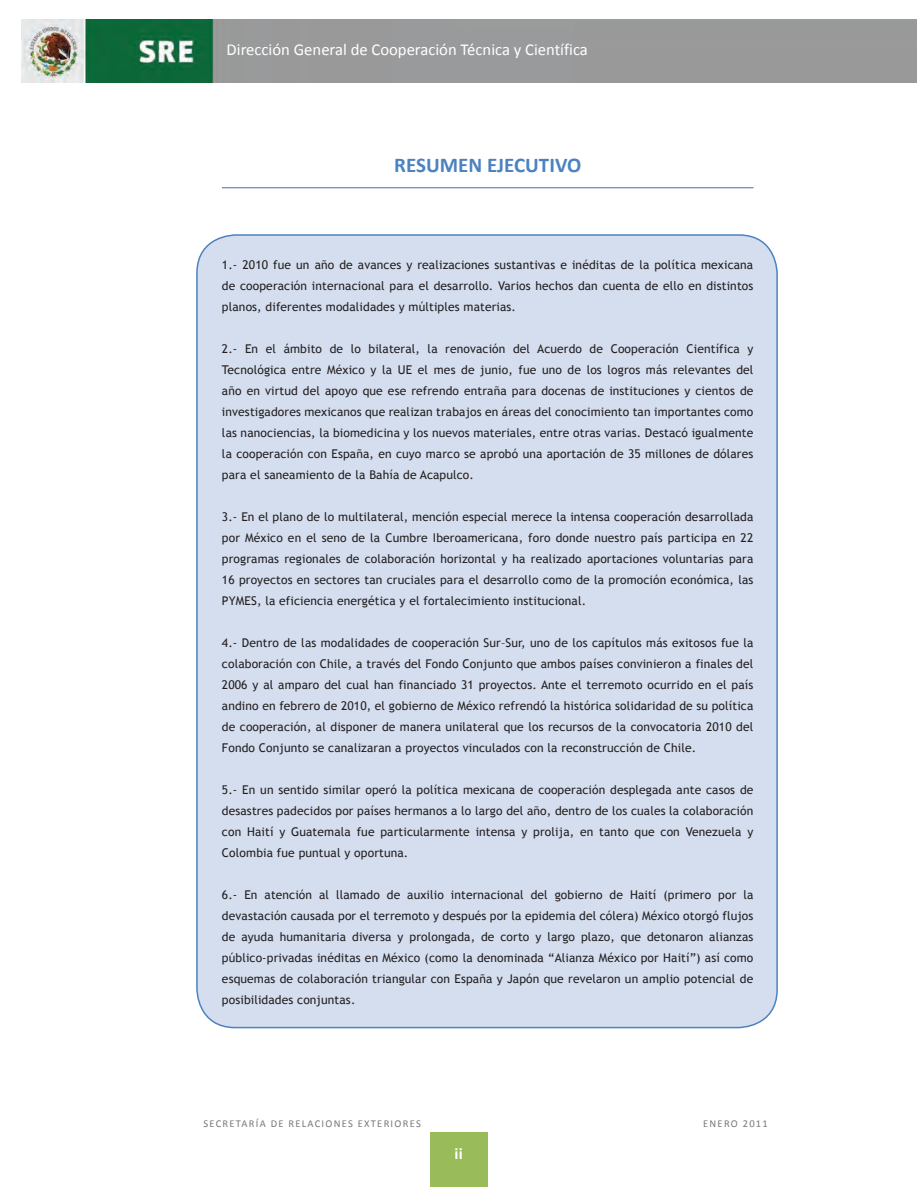
<style>
.page{position:relative;width:917px;height:1187px;background:#fff}
.page>*{position:absolute;margin:0;border:0;box-sizing:border-box;transform-origin:0 0}
.t1{font:700 21px "Calibri";color:#4c82c0}
.t2{font:16.65px "Calibri";color:#fff}
.t3{font:700 16.5px "Calibri";color:#fff}
.t4{font:12px/21px "Trebuchet MS";letter-spacing:.01em;color:#231f20;text-align:justify}
.t5{font:10.5px "Calibri";letter-spacing:.12em;color:#76787b}
</style>
<div class="page">
<img style="left:22px;top:20px;width:894px;height:63px">
<div style="left:430px;top:1131px;width:57px;height:55px;background:#9abb59"></div>
<div style="left:197px;top:235px;width:579px;height:792px;background:#d5deef;border-radius:38px"></div>
<hr style="left:222px;top:187px;width:531px;height:1px;background:#4c82c0">
<h2 class="t2" style="left:226px;top:39px;width:363px">Dirección General de Cooperación Técnica y Científica</h2>
<h1 class="t1" style="left:394px;top:152px;width:188px">RESUMEN EJECUTIVO</h1>
<p class="t4" style="left:222px;top:254px;width:532px">1.- 2010 fue un año de avances y realizaciones sustantivas e inéditas de la política mexicana de cooperación internacional para el desarrollo. Varios hechos dan cuenta de ello en distintos planos, diferentes modalidades y múltiples materias.</p>
<p class="t4" style="left:222px;top:338px;width:533px">2.- En el ámbito de lo bilateral, la renovación del Acuerdo de Cooperación Científica y Tecnológica entre México y la UE el mes de junio, fue uno de los logros más relevantes del año en virtud del apoyo que ese refrendo entraña para docenas de instituciones y cientos de investigadores mexicanos que realizan trabajos en áreas del conocimiento tan importantes como las nanociencias, la biomedicina y los nuevos materiales, entre otras varias. Destacó igualmente la cooperación con España, en cuyo marco se aprobó una aportación de 35 millones de dólares para el saneamiento de la Bahía de Acapulco.</p>
<p class="t4" style="left:222px;top:506px;width:533px">3.- En el plano de lo multilateral, mención especial merece la intensa cooperación desarrollada por México en el seno de la Cumbre Iberoamericana, foro donde nuestro país participa en 22 programas regionales de colaboración horizontal y ha realizado aportaciones voluntarias para 16 proyectos en sectores tan cruciales para el desarrollo como de la promoción económica, las PYMES, la eficiencia energética y el fortalecimiento institucional.</p>
<p class="t4" style="left:222px;top:632px;width:532px">4.- Dentro de las modalidades de cooperación Sur–Sur, uno de los capítulos más exitosos fue la colaboración con Chile, a través del Fondo Conjunto que ambos países convinieron a finales del 2006 y al amparo del cual han financiado 31 proyectos. Ante el terremoto ocurrido en el país andino en febrero de 2010, el gobierno de México refrendó la histórica solidaridad de su política de cooperación, al disponer de manera unilateral que los recursos de la convocatoria 2010 del Fondo Conjunto se canalizaran a proyectos vinculados con la reconstrucción de Chile.</p>
<p class="t4" style="left:222px;top:779px;width:533px">5.- En un sentido similar operó la política mexicana de cooperación desplegada ante casos de desastres padecidos por países hermanos a lo largo del año, dentro de los cuales la colaboración con Haití y Guatemala fue particularmente intensa y prolija, en tanto que con Venezuela y Colombia fue puntual y oportuna.</p>
<p class="t4" style="left:222px;top:884px;width:533px">6.- En atención al llamado de auxilio internacional del gobierno de Haití (primero por la devastación causada por el terremoto y después por la epidemia del cólera) México otorgó flujos de ayuda humanitaria diversa y prolongada, de corto y largo plazo, que detonaron alianzas público-privadas inéditas en México (como la denominada “Alianza México por Haití”) así como esquemas de colaboración triangular con España y Japón que revelaron un amplio potencial de posibilidades conjuntas.</p>
<p class="t5" style="left:203px;top:1117px;width:219px">SECRETARÍA DE RELACIONES EXTERIORES</p>
<p class="t5" style="left:703px;top:1117px;width:66px">ENERO 2011</p>
<h3 class="t3" style="left:454px;top:1142px;width:10px">ii</h3>
</div>
